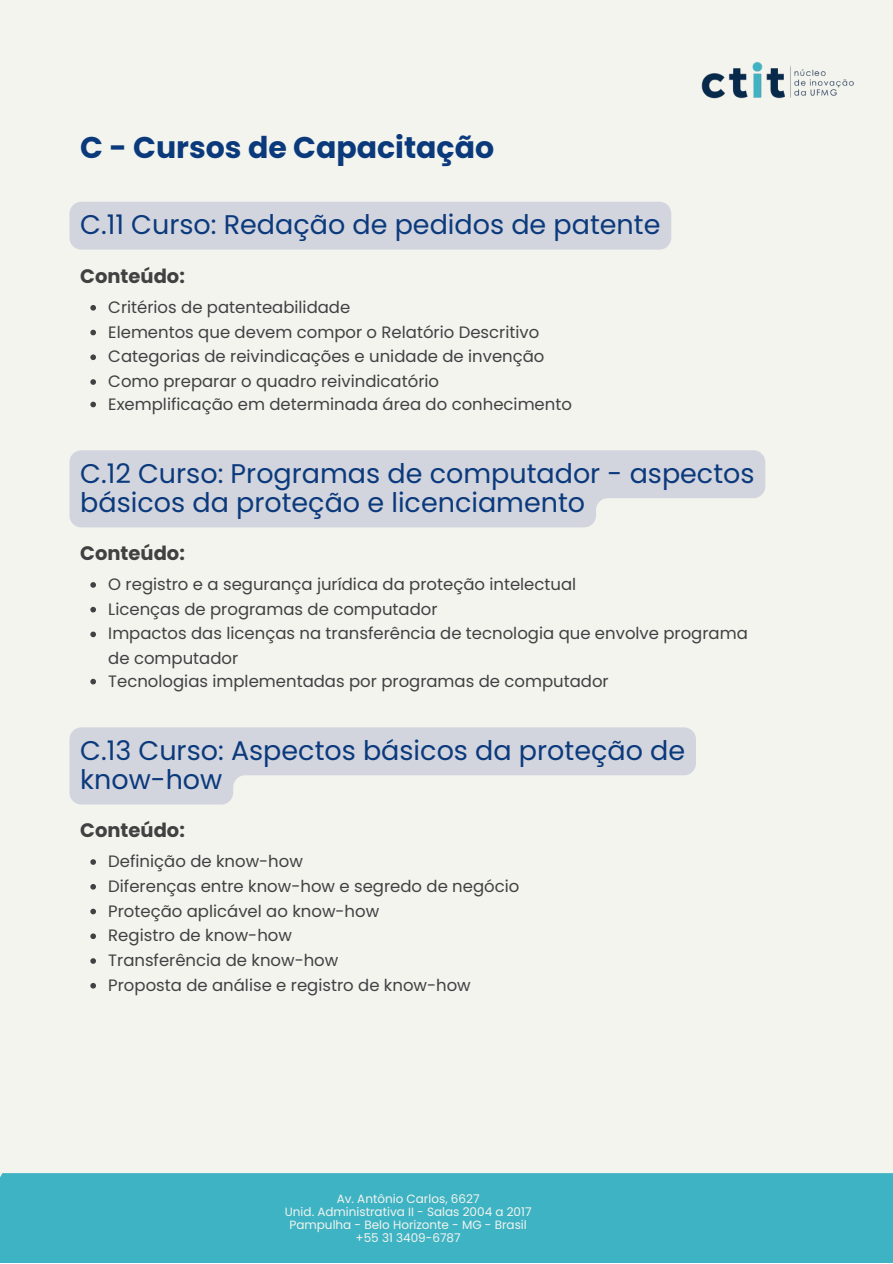
<style>
.page{position:relative;width:893px;height:1264px;background:#fff}
.page>*{position:absolute;margin:0;border:0;box-sizing:border-box;transform-origin:0 0}
.t1{font:700 30px "Poppins";color:#0b3a7c}
.t2{font:27px/29.2px "Poppins";color:#0b3a7c}
.t3{font:700 19.5px "Poppins";color:#414142}
.t4{font:16.5px/24.8px "Poppins";color:#414142}
.t5{font:12px "Poppins";color:#f3f4ee}
</style>
<div class="page">
<div style="left:0;top:0;width:892px;height:1262px;background:#f3f4ee"></div>
<div style="left:0;top:1173px;width:892px;height:89px;background:#3eb3c4"></div>
<img style="left:701px;top:61px;width:153px;height:38px">
<div style="left:69px;top:202px;width:602px;height:48px;background:#d2d4de;border-radius:12px"></div>
<svg style="left:90px;top:305px;width:6px;height:5px"></svg>
<svg style="left:90px;top:330px;width:6px;height:5px"></svg>
<svg style="left:90px;top:354px;width:6px;height:6px"></svg>
<svg style="left:90px;top:379px;width:6px;height:6px"></svg>
<svg style="left:90px;top:402px;width:6px;height:5px"></svg>
<svg style="left:69px;top:450px;width:696px;height:77px;background:#d5d7df"></svg>
<svg style="left:90px;top:582px;width:6px;height:5px"></svg>
<svg style="left:90px;top:607px;width:6px;height:5px"></svg>
<svg style="left:90px;top:631px;width:6px;height:6px"></svg>
<svg style="left:90px;top:678px;width:6px;height:6px"></svg>
<svg style="left:69px;top:727px;width:627px;height:77px;fill:#d2d4de"></svg>
<svg style="left:90px;top:859px;width:6px;height:5px"></svg>
<svg style="left:90px;top:884px;width:6px;height:5px"></svg>
<svg style="left:90px;top:908px;width:6px;height:6px"></svg>
<svg style="left:90px;top:933px;width:6px;height:6px"></svg>
<svg style="left:90px;top:958px;width:6px;height:5px"></svg>
<svg style="left:90px;top:983px;width:6px;height:5px"></svg>
<p class="t1" style="left:80px;top:127px;width:415px">C - Cursos de Capacitação</p>
<p class="t2" style="left:80px;top:210px;width:581px">C.11 Curso: Redação de pedidos de patente</p>
<p class="t3" style="left:80px;top:262px;width:106px">Conteúdo:</p>
<p class="t4" style="left:108px;top:295px;width:243px">Critérios de patenteabilidade</p>
<p class="t4" style="left:108px;top:319px;width:432px">Elementos que devem compor o Relatório Descritivo</p>
<p class="t4" style="left:108px;top:344px;width:437px">Categorias de reivindicações e unidade de invenção</p>
<p class="t4" style="left:108px;top:369px;width:332px">Como preparar o quadro reivindicatório</p>
<p class="t4" style="left:108px;top:391px;width:465px">Exemplificação em determinada área do conhecimento</p>
<p class="t2" style="left:80px;top:458px;width:675px">C.12 Curso: Programas de computador - aspectos básicos da proteção e licenciamento</p>
<p class="t3" style="left:80px;top:539px;width:106px">Conteúdo:</p>
<p class="t4" style="left:108px;top:572px;width:469px">O registro e a segurança jurídica da proteção intelectual</p>
<p class="t4" style="left:108px;top:596px;width:331px">Licenças de programas de computador</p>
<p class="t4" style="left:108px;top:621px;width:641px">Impactos das licenças na transferência de tecnologia que envolve programa de computador</p>
<p class="t4" style="left:108px;top:668px;width:502px">Tecnologias implementadas por programas de computador</p>
<p class="t2" style="left:80px;top:735px;width:606px">C.13 Curso: Aspectos básicos da proteção de know-how</p>
<p class="t3" style="left:80px;top:816px;width:106px">Conteúdo:</p>
<p class="t4" style="left:108px;top:849px;width:196px">Definição de know-how</p>
<p class="t4" style="left:108px;top:873px;width:412px">Diferenças entre know-how e segredo de negócio</p>
<p class="t4" style="left:108px;top:898px;width:272px">Proteção aplicável ao know-how</p>
<p class="t4" style="left:108px;top:923px;width:185px">Registro de know-how</p>
<p class="t4" style="left:108px;top:947px;width:231px">Transferência de know-how</p>
<p class="t4" style="left:108px;top:972px;width:364px">Proposta de análise e registro de know-how</p>
<p class="t5" style="left:337px;top:1190px;width:144px">Av. Antônio Carlos, 6627</p>
<p class="t5" style="left:285px;top:1203px;width:248px">Unid. Administrativa II - Salas 2004 a 2017</p>
<p class="t5" style="left:289px;top:1216px;width:239px">Pampulha - Belo Horizonte - MG - Brasil</p>
<p class="t5" style="left:355px;top:1229px;width:107px">+55 31 3409-6787</p>
</div>
